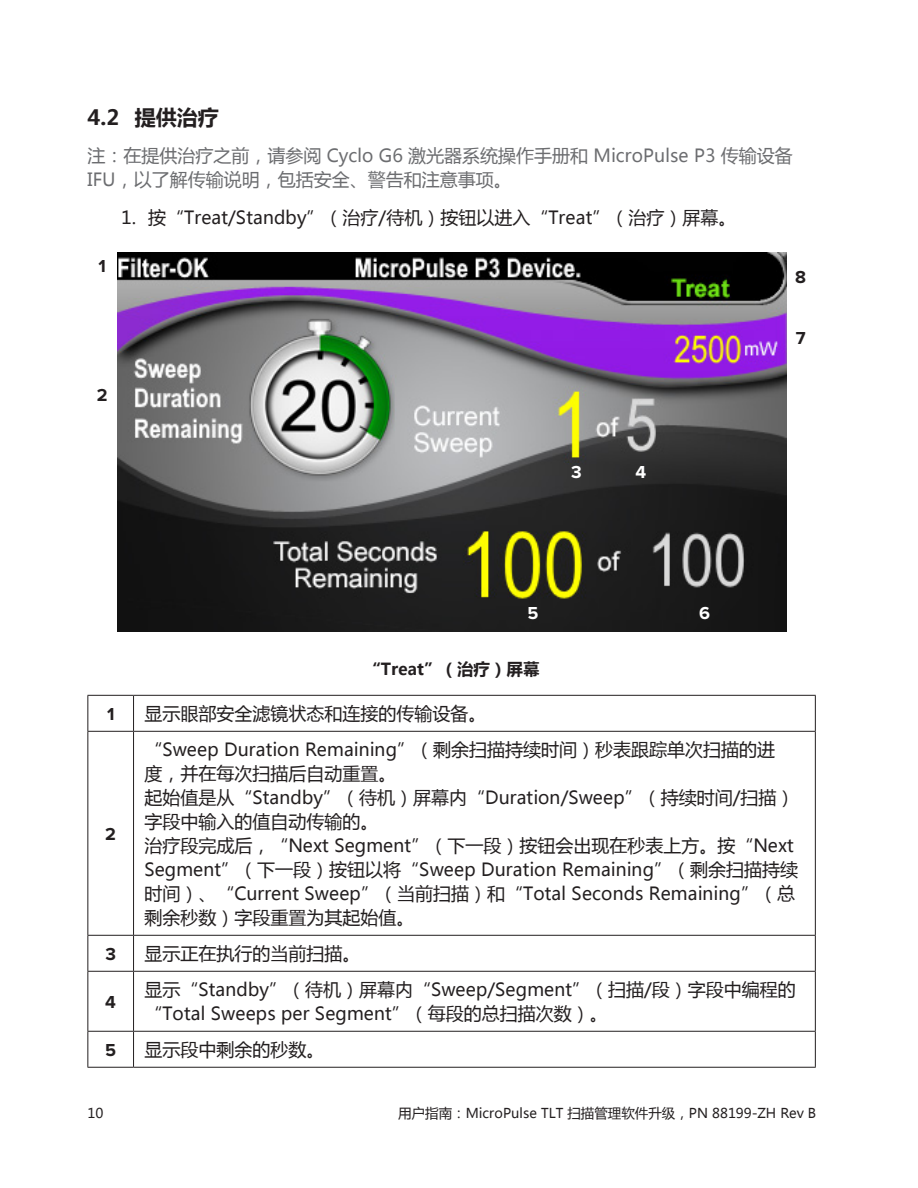
<style>
.page{position:relative;width:918px;height:1188px;background:#fff}
.page>*{position:absolute;margin:0;border:0;box-sizing:border-box;transform-origin:0 0}
.t1{font:700 21px "Microsoft Ya Hei";color:#231f20}
.base_nospace{font:18px/24px "Microsoft Ya Hei";color:#231f20}
.base{font:18px/24px "Microsoft Ya Hei";color:#231f20}
.Note4{font:18px/24px "Microsoft Ya Hei";color:#6c6d70}
.table2_num{font:700 18px "Proxima Nova";color:#231f20}
.callout_num{font:700 18px "Proxima Nova";color:#231f20}
.callout_num_white{font:700 18px "Proxima Nova";color:#fff}
.image_caption{font:700 16.5px "Microsoft Ya Hei";color:#231f20}
.t2{font:13.5px "Microsoft Ya Hei";color:#231f20}
</style>
<div class="page">
<hr style="left:87px;top:695px;width:47px;height:1px;background:#231f20">
<hr style="left:87px;top:696px;width:1px;height:35px;background:#231f20">
<hr style="left:134px;top:695px;width:682px;height:1px;background:#231f20">
<hr style="left:133px;top:696px;width:1px;height:35px;background:#231f20">
<hr style="left:815px;top:696px;width:1px;height:35px;background:#231f20">
<hr style="left:87px;top:731px;width:47px;height:1px;background:#231f20">
<hr style="left:87px;top:732px;width:1px;height:203px;background:#231f20">
<hr style="left:134px;top:731px;width:682px;height:1px;background:#231f20">
<hr style="left:133px;top:732px;width:1px;height:203px;background:#231f20">
<hr style="left:815px;top:732px;width:1px;height:203px;background:#231f20">
<hr style="left:87px;top:935px;width:47px;height:1px;background:#231f20">
<hr style="left:87px;top:936px;width:1px;height:35px;background:#231f20">
<hr style="left:134px;top:935px;width:682px;height:1px;background:#231f20">
<hr style="left:133px;top:936px;width:1px;height:35px;background:#231f20">
<hr style="left:815px;top:936px;width:1px;height:35px;background:#231f20">
<hr style="left:87px;top:971px;width:47px;height:1px;background:#231f20">
<hr style="left:87px;top:972px;width:1px;height:59px;background:#231f20">
<hr style="left:134px;top:971px;width:682px;height:1px;background:#231f20">
<hr style="left:133px;top:972px;width:1px;height:59px;background:#231f20">
<hr style="left:815px;top:972px;width:1px;height:59px;background:#231f20">
<hr style="left:87px;top:1031px;width:47px;height:1px;background:#231f20">
<hr style="left:87px;top:1032px;width:1px;height:35px;background:#231f20">
<hr style="left:134px;top:1031px;width:682px;height:1px;background:#231f20">
<hr style="left:133px;top:1032px;width:1px;height:35px;background:#231f20">
<hr style="left:815px;top:1032px;width:1px;height:35px;background:#231f20">
<hr style="left:87px;top:1067px;width:47px;height:1px;background:#231f20">
<hr style="left:134px;top:1067px;width:682px;height:1px;background:#231f20">
<img style="left:117px;top:252px;width:669px;height:379px">
<p class="t1" style="left:87px;top:103px;width:133px">4.2 提供治疗</p>
<p class="Note4" style="left:87px;top:143px;width:707px">注：在提供治疗之前，请参阅 Cyclo G6 激光器系统操作手册和 MicroPulse P3 传输设备<br>IFU，以了解传输说明，包括安全、警告和注意事项。</p>
<p class="base_nospace" style="left:121px;top:205px;width:617px">1. 按“Treat/Standby”（治疗/待机）按钮以进入“Treat”（治疗）屏幕。</p>
<p class="callout_num" style="left:99px;top:258px;width:9px">1</p>
<p class="callout_num" style="left:97px;top:387px;width:12px">2</p>
<p class="callout_num_white" style="left:571px;top:464px;width:12px">3</p>
<p class="callout_num_white" style="left:635px;top:464px;width:12px">4</p>
<p class="callout_num_white" style="left:527px;top:605px;width:12px">5</p>
<p class="callout_num_white" style="left:699px;top:605px;width:12px">6</p>
<p class="image_caption" style="left:364px;top:657px;width:177px">“Treat”（治疗）屏幕</p>
<p class="table2_num" style="left:107px;top:706px;width:9px">1</p>
<p class="base" style="left:144px;top:701px;width:344px">显示眼部安全滤镜状态和连接的传输设备。</p>
<p class="callout_num" style="left:795px;top:268px;width:12px">8</p>
<p class="callout_num" style="left:796px;top:330px;width:11px">7</p>
<p class="table2_num" style="left:105px;top:826px;width:12px">2</p>
<p class="base_nospace" style="left:144px;top:737px;width:632px">“Sweep Duration Remaining”（剩余扫描持续时间）秒表跟踪单次扫描的进度，并在每次扫描后自动重置。</p>
<p class="base_nospace" style="left:144px;top:785px;width:652px">起始值是从“Standby”（待机）屏幕内“Duration/Sweep”（持续时间/扫描）字段中输入的值自动传输的。</p>
<p class="base_nospace" style="left:144px;top:833px;width:655px">治疗段完成后，“Next Segment”（下一段）按钮会出现在秒表上方。按“Next Segment”（下一段）按钮以将“Sweep Duration Remaining”（剩余扫描持续时间）、“Current Sweep”（当前扫描）和“Total Seconds Remaining”（总剩余秒数）字段重置为其起始值。</p>
<p class="table2_num" style="left:105px;top:946px;width:12px">3</p>
<p class="base" style="left:144px;top:941px;width:218px">显示正在执行的当前扫描。</p>
<p class="table2_num" style="left:105px;top:994px;width:12px">4</p>
<p class="base" style="left:144px;top:977px;width:653px">显示“Standby”（待机）屏幕内“Sweep/Segment”（扫描/段）字段中编程的“Total Sweeps per Segment”（每段的总扫描次数）。</p>
<p class="table2_num" style="left:105px;top:1042px;width:12px">5</p>
<p class="base" style="left:144px;top:1037px;width:182px">显示段中剩余的秒数。</p>
<p class="t2" style="left:87px;top:1104px;width:17px">10</p>
<p class="t2" style="left:398px;top:1104px;width:420px">用户指南：MicroPulse TLT 扫描管理软件升级，PN 88199-ZH Rev B</p>
</div>
